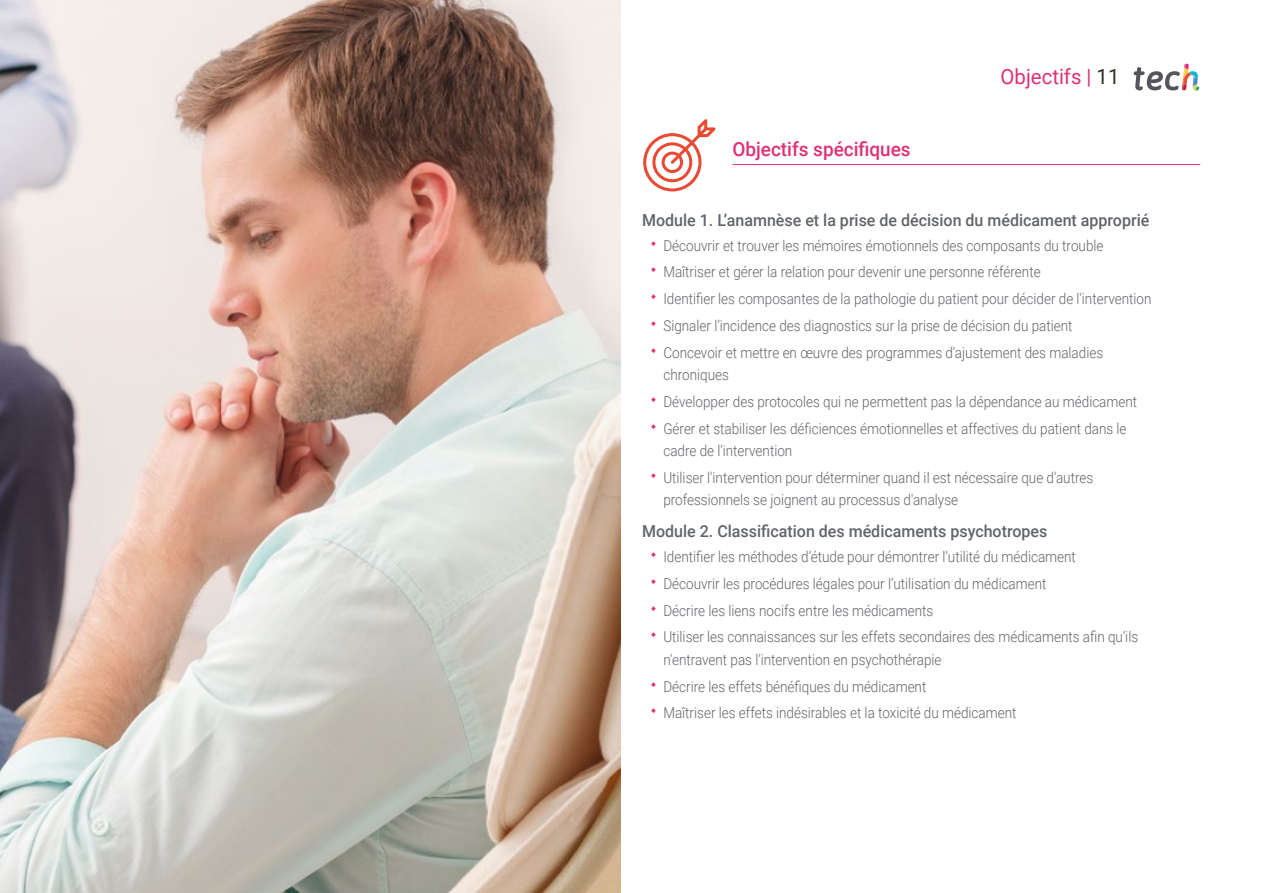
<style>
.page{position:relative;width:1263px;height:893px;background:#fff}
.page>*{position:absolute;margin:0;border:0;box-sizing:border-box;transform-origin:0 0}
.t1{font:21px "Roboto";color:#df3174}
.t2{font:500 19.5px "Roboto";color:#df3174}
.t3{font:500 16.5px "Roboto";color:#61646a}
.t4{font:300 15px/26.7px "Roboto";color:#61646a;scale:.9 1}
.s1{color:#312e20}
</style>
<div class="page">
<img style="left:0;top:0;width:621px;height:893px">
<hr style="left:732px;top:164px;width:468px;height:1px;background:#df3174">
<svg style="left:643px;top:119px;width:73px;height:72px"></svg>
<svg style="left:1134px;top:64px;width:65px;height:27px"></svg>
<h2 class="t2" style="left:732px;top:135px;width:180px">Objectifs spécifiques</h2>
<h1 class="t1" style="left:1000px;top:62px;width:120px">Objectifs | <span class="s1">11</span></h1>
<p class="t3" style="left:642px;top:209px;width:509px">Module 1. L’anamnèse et la prise de décision du médicament approprié</p>
<p class="t4" style="left:663px;top:231px;width:544px">Découvrir et trouver les mémoires émotionnels des composants du trouble Maîtriser et gérer la relation pour devenir une personne référente<br>Identifier les composantes de la pathologie du patient pour décider de l'intervention Signaler l’incidence des diagnostics sur la prise de décision du patient<br>Concevoir et mettre en œuvre des programmes d'ajustement des maladies</p>
<p class="t4" style="left:663px;top:361px;width:528px">chroniques<br>Développer des protocoles qui ne permettent pas la dépendance au médicament<br>Gérer et stabiliser les déficiences émotionnelles et affectives du patient dans le</p>
<p class="t4" style="left:663px;top:437px;width:479px">cadre de l'intervention<br>Utiliser l'intervention pour déterminer quand il est nécessaire que d'autres</p>
<p class="t4" style="left:663px;top:486px;width:329px">professionnels se joignent au processus d'analyse</p>
<p class="t3" style="left:642px;top:520px;width:407px">Module 2. Classification des médicaments psychotropes</p>
<p class="t4" style="left:663px;top:543px;width:529px">Identifier les méthodes d’étude pour démontrer l’utilité du médicament<br>Découvrir les procédures légales pour l’utilisation du médicament<br>Décrire les liens nocifs entre les médicaments<br>Utiliser les connaissances sur les effets secondaires des médicaments afin qu'ils</p>
<p class="t4" style="left:663px;top:646px;width:394px">n'entravent pas l'intervention en psychothérapie<br>Décrire les effets bénéfiques du médicament<br>Maîtriser les effets indésirables et la toxicité du médicament</p>
</div>
